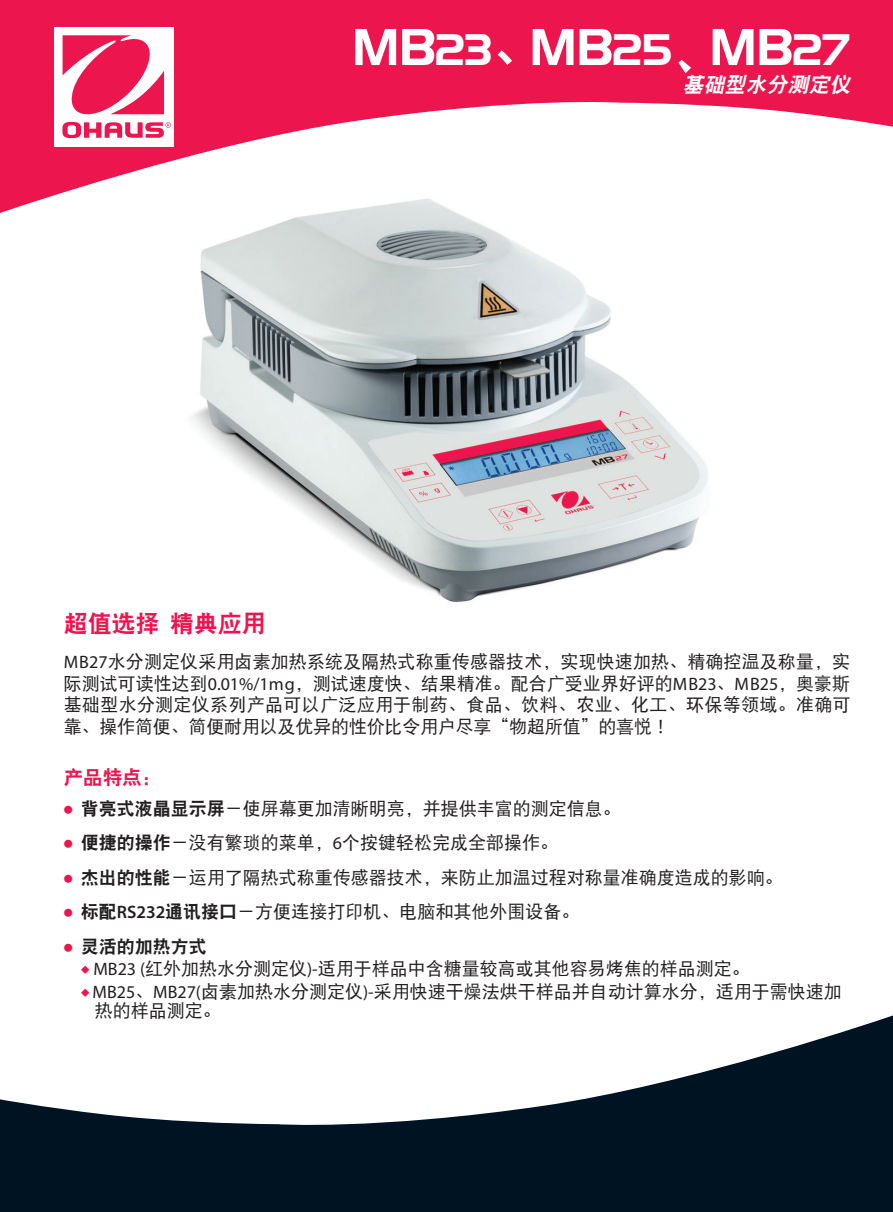
<style>
.page{position:relative;width:893px;height:1212px;background:#fff}
.page>*{position:absolute;margin:0;border:0;box-sizing:border-box;transform-origin:0 0}
.t1{font:700 54px "Handel Got D";color:#fff}
.t2{font:24px "DFP Hei W9";color:#ed154e}
.t3{font:italic 21px "DFP Hei W9";color:#fff}
.t4{font:19.5px "H Yb 2 gj";color:#ed154e}
.t5{font:18px/21.6px "DFP Hei W5";color:#231f20;text-align:justify}
.t6{font:18px "DFP Hei W9";color:#231f20}
.s1{font-size:45.9px}
.s2{font-family:"DFP Hei W9";font-weight:400}
.s3{font-family:"H Yb 2 gj";font-weight:400}
.s4{font-family:"Myriad Pro"}
.s5{font-size:9px;color:#ed154e}
.s6{font-family:"DFP Hei W9"}
.s7{font-family:"Myriad Pro";font-weight:600}
.s8{font-family:"DFP Hei W5";font-size:9px;color:#ed154e}
</style>
<div class="page">
<svg style="left:0;top:1015px;width:893px;height:197px;fill:#001322"></svg>
<img style="left:192px;top:220px;width:516px;height:383px">
<svg style="left:0;top:0;width:893px;height:220px;fill:#ed154e"></svg>
<div style="left:54px;top:27px;width:120px;height:119px;background:#fff"></div>
<svg style="left:62px;top:35px;width:109px;height:103px"></svg>
<h1 class="t1" style="left:352px;top:17px;width:500px">MB<span class="s1">23</span><span class="s2">、</span>MB<span class="s1">25</span><span class="s3">、</span>MB<span class="s1">27</span></h1>
<p class="t3" style="left:682px;top:73px;width:174px">基础型水分测定仪</p>
<h2 class="t2" style="left:64px;top:610px;width:203px">超值选择 精典应用</h2>
<p class="t5" style="left:64px;top:650px;width:788px"><span class="s4">MB27</span>水分测定仪采用卤素加热系统及隔热式称重传感器技术，实现快速加热、精确控温及称量，实际测试可读性达到<span class="s4">0.01%/1mg</span>，测试速度快、结果精准。配合广受业界好评的<span class="s4">MB23</span>、<span class="s4">MB25</span>，奥豪斯基础型水分测定仪系列产品可以广泛应用于制药、食品、饮料、农业、化工、环保等领域。准确可靠、操作简便、简便耐用以及优异的性价比令用户尽享“物超所值”的喜悦！</p>
<p class="t4" style="left:64px;top:768px;width:99px">产品特点：</p>
<p class="t5" style="left:64px;top:797px;width:559px"><span class="s5">●</span> <span class="s6">背亮式液晶显示屏</span>－使屏幕更加清晰明亮，并提供丰富的测定信息。</p>
<p class="t5" style="left:64px;top:832px;width:496px"><span class="s5">●</span> <span class="s6">便捷的操作</span>－没有繁琐的菜单，<span class="s4">6</span>个按键轻松完成全部操作。</p>
<p class="t5" style="left:64px;top:866px;width:721px"><span class="s5">●</span> <span class="s6">杰出的性能</span>－运用了隔热式称重传感器技术，来防止加温过程对称量准确度造成的影响。</p>
<p class="t5" style="left:64px;top:901px;width:517px"><span class="s5">●</span> <span class="s6">标配</span><span class="s7">RS232</span><span class="s6">通讯接口</span>－方便连接打印机、电脑和其他外围设备。</p>
<p class="t6" style="left:64px;top:937px;width:145px"><span class="s8">●</span> 灵活的加热方式</p>
<p class="t5" style="left:81px;top:958px;width:670px"><span class="s5">◆</span> <span class="s4">MB23 (</span>红外加热水分测定仪<span class="s4">)-</span>适用于样品中含糖量较高或其他容易烤焦的样品测定。</p>
<p class="t5" style="left:95px;top:981px;width:748px;line-height:19.5px;text-indent:-14px"><span class="s5">◆</span> <span class="s4">MB25</span>、<span class="s4">MB27(</span>卤素加热水分测定仪<span class="s4">)-</span>采用快速干燥法烘干样品并自动计算水分，适用于需快速加热的样品测定。</p>
</div>
